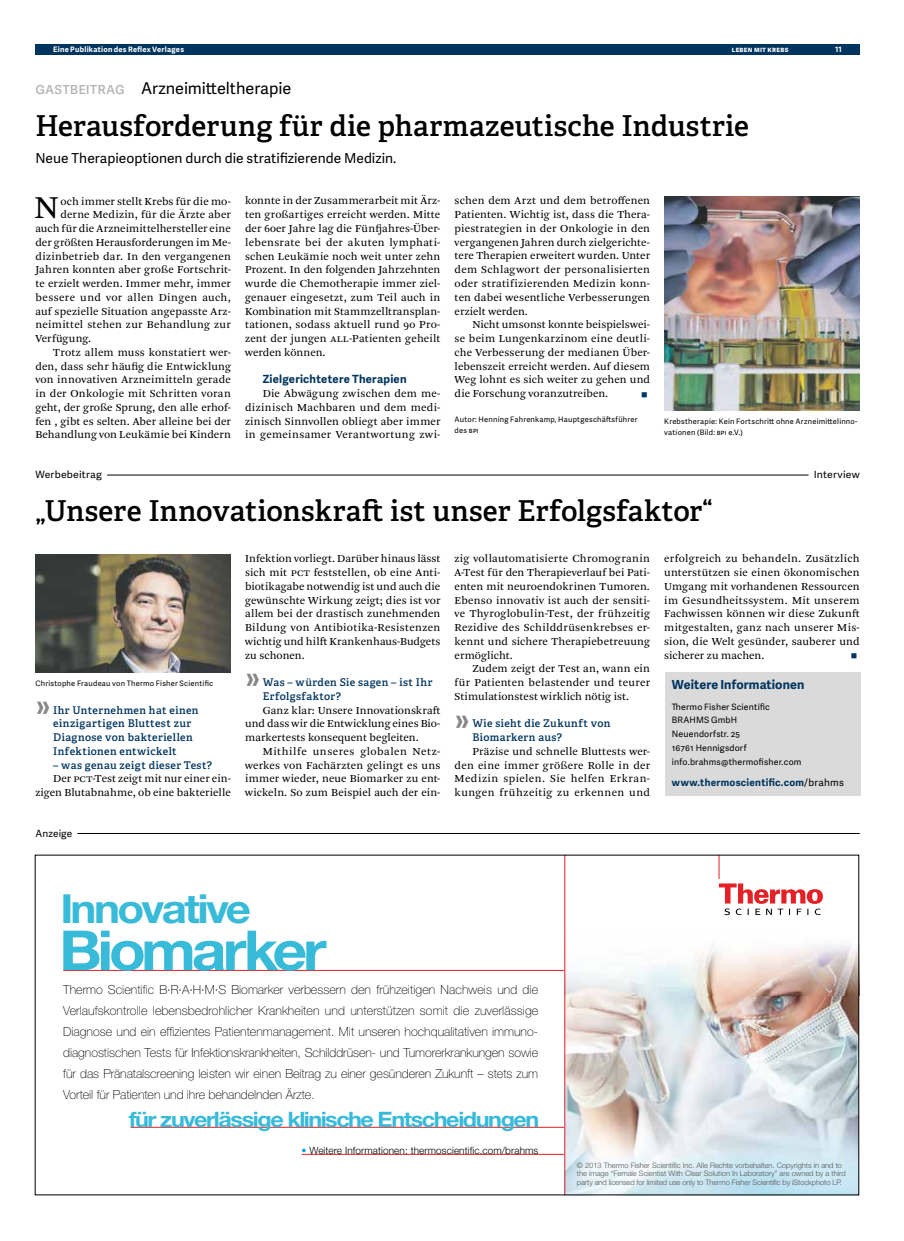
<style>
.page{position:relative;width:904px;height:1241px;background:#fff}
.page>*{position:absolute;margin:0;border:0;box-sizing:border-box;transform-origin:0 0}
.t1{font:700 55.12px "Helvetica Neue";letter-spacing:-.07em;color:#38bad9;scale:1.1 1}
.t2{font:700 40px "Helvetica Neue";letter-spacing:-.06em;color:#38bad9;scale:1.1 1}
.t3{font:600 40px "Adelle";color:#878786;scale:.85 1}
.t4{font:33.38px "Arnhem Pro Blond";color:#000}
.t5{font:600 28.75px "Adelle";color:#000}
.t6{font:700 21.25px "Helvetica Neue";letter-spacing:-.06em;color:#38bad9;scale:1.1 1}
.t7{font:16.25px "Adelle Sans";letter-spacing:-.005em;color:#000}
.t8{font:13.75px "Adelle Sans";color:#000}
.t9{font:100 12.5px/21px "Helvetica Neue";letter-spacing:-.005em;color:#000;text-align:justify}
.t10{font:700 12.5px "Adelle Sans";letter-spacing:.005em;color:#003560}
.t11{font:11.25px/13.8px "Arnhem Pro Blond";letter-spacing:.01em;color:#000;text-align:justify}
.t12{font:11.25px "Arnhem Pro Blond";letter-spacing:.03em;color:#000}
.t13{font:700 11.25px "Adelle Sans";letter-spacing:.02em;color:#003560}
.t14{font:600 10.62px/13.8px "Adelle";letter-spacing:.035em;color:#003560}
.t15{font:300 10px "Helvetica Neue";letter-spacing:.01em;color:#000}
.t16{font:700 10px "Adelle Sans";letter-spacing:.03em;color:#003560}
.t17{font:10px "Adelle Sans";letter-spacing:.01em;color:#000;scale:1.05 1}
.t18{font:10px "Adelle Sans";letter-spacing:.01em;color:#000}
.t19{font:8.75px/13.8px "Adelle Sans";letter-spacing:.02em;color:#000}
.t20{font:8.75px "Wingdings";color:#003560}
.t21{font:300 7.5px/8.9px "Helvetica Neue";color:#565656}
.t22{font:7.5px/11.2px "Adelle Sans";letter-spacing:.03em;color:#000}
.t23{font:700 7.5px "Adelle Sans";letter-spacing:.035em;color:#fff}
.s1{color:#b1b2b3}
.s2{font-weight:400;color:#000}
.s3{color:#009ee3}
</style>
<div class="page">
<div style="left:35px;top:44px;width:824px;height:11px;background:#003560"></div>
<hr style="left:107px;top:474px;width:701px;height:1px;background:#000">
<img style="left:35px;top:555px;width:196px;height:117px">
<div style="left:665px;top:672px;width:195px;height:124px;background:#dadada"></div>
<img style="left:664px;top:197px;width:195px;height:214px">
<hr style="left:63px;top:969px;width:507px;height:1px;background:#e52026">
<hr style="left:301px;top:1153px;width:275px;height:1px;background:#e52026">
<hr style="left:131px;top:1126px;width:435px;height:1px;background:#e52026">
<img style="left:565px;top:995px;width:292px;height:197px">
<img style="left:565px;top:934px;width:292px;height:61px">
<svg style="left:718px;top:856px;width:104px;height:59px"></svg>
<hr style="left:564px;top:854px;width:1px;height:340px;background:#e52026">
<hr style="left:77px;top:833px;width:782px;height:1px;background:#000">
<p class="t23" style="left:53px;top:44px;width:132px">Eine Publikation des Reflex Verlages</p>
<p class="t23" style="left:731px;top:44px;width:58px">leben mit krebs</p>
<p class="t23" style="left:835px;top:44px;width:8px">11</p>
<h3 class="t7" style="left:35px;top:77px;width:257px"><span class="s1">gastbeitrag</span> Arzneimitteltherapie</h3>
<h3 class="t5" style="left:35px;top:104px;width:715px">Herausforderung für die pharmazeutische Industrie</h3>
<p class="t8" style="left:35px;top:148px;width:362px">Neue Therapieoptionen durch die stratifizierende Medizin.</p>
<h3 class="t4" style="left:35px;top:186px;width:26px">N</h3>
<p class="t11" style="left:61px;top:194px;width:172px">och immer stellt Krebs für die mo-</p>
<p class="t11" style="left:245px;top:194px;width:197px">konnte in der Zusammerarbeit mit Ärz&shy;ten großartiges erreicht werden. Mitte der 60er Jahre lag die Fünfjahres-Über&shy;lebensrate bei der akuten lymphati&shy;schen Leukämie noch weit unter zehn Prozent. In den folgenden Jahrzehnten wurde die Chemotherapie immer ziel&shy;genauer eingesetzt, zum Teil auch in Kombination mit Stammzelltransplan&shy;tationen, sodass aktuell rund 90 Pro&shy;zent der jungen all-Patienten geheilt werden können.</p>
<p class="t13" style="left:263px;top:371px;width:145px">Zielgerichtetere Therapien</p>
<p class="t11" style="left:245px;top:386px;width:197px;text-indent:18px">Die Abwägung zwischen dem me&shy;dizinisch Machbaren und dem medi&shy;zinisch Sinnvollen obliegt aber immer in gemeinsamer Verantwortung zwi-</p>
<p class="t11" style="left:454px;top:194px;width:197px">schen dem Arzt und dem betroffenen Patienten. Wichtig ist, dass die Thera&shy;piestrategien in der Onkologie in den vergangenen Jahren durch zielgerichte&shy;tere Therapien erweitert wurden. Unter dem Schlagwort der personalisierten oder stratifizierenden Medizin konn&shy;ten dabei wesentliche Verbesserungen erzielt werden.</p>
<p class="t11" style="left:454px;top:318px;width:197px;text-indent:18px">Nicht umsonst konnte beispielswei&shy;se beim Lungenkarzinom eine deutli&shy;che Verbesserung der medianen Über&shy;lebenszeit erreicht werden. Auf diesem Weg lohnt es sich weiter zu gehen und die Forschung voranzutreiben.</p>
<p class="t11" style="left:61px;top:208px;width:172px">derne Medizin, für die Ärzte aber</p>
<p class="t11" style="left:35px;top:222px;width:197px">auch für die Arzneimittelhersteller eine</p>
<p class="t11" style="left:35px;top:235px;width:197px">der größten Herausforderungen im Me-</p>
<p class="t11" style="left:35px;top:249px;width:197px">dizinbetrieb dar. In den vergangenen</p>
<p class="t11" style="left:35px;top:263px;width:197px">Jahren konnten aber große Fortschrit-</p>
<p class="t11" style="left:35px;top:277px;width:197px">te erzielt werden. Immer mehr, immer</p>
<p class="t12" style="left:35px;top:290px;width:197px">bessere und vor allen Dingen auch,</p>
<p class="t11" style="left:35px;top:304px;width:197px">auf spezielle Situation angepasste Arz-</p>
<p class="t11" style="left:35px;top:318px;width:197px">neimittel stehen zur Behandlung zur</p>
<p class="t11" style="left:35px;top:332px;width:57px">Verfügung.</p>
<p class="t11" style="left:53px;top:345px;width:179px">Trotz allem muss konstatiert wer-</p>
<p class="t11" style="left:35px;top:359px;width:197px">den, dass sehr häufig die Entwicklung</p>
<p class="t11" style="left:35px;top:373px;width:197px">von innovativen Arzneimitteln gerade</p>
<p class="t11" style="left:35px;top:387px;width:197px">in der Onkologie mit Schritten voran</p>
<p class="t11" style="left:35px;top:400px;width:197px">geht, der große Sprung, den alle erhof-</p>
<p class="t11" style="left:35px;top:414px;width:197px">fen , gibt es selten. Aber alleine bei der</p>
<p class="t11" style="left:35px;top:428px;width:197px">Behandlung von Leukämie bei Kindern</p>
<p class="t20" style="left:641px;top:390px;width:8px">■</p>
<p class="t22" style="left:454px;top:413px;width:184px">Autor: Henning Fahrenkamp, Hauptgeschäftsführer des bpi</p>
<p class="t22" style="left:664px;top:415px;width:195px">Krebstherapie: Kein Fortschritt ohne Arzneimittelinno&shy;vationen (Bild: bpi e.V.)</p>
<p class="t17" style="left:35px;top:467px;width:65px">Werbebeitrag</p>
<p class="t17" style="left:813px;top:467px;width:45px">Interview</p>
<h3 class="t5" style="left:35px;top:489px;width:678px">„Unsere Innovationskraft ist unser Erfolgsfaktor“</h3>
<p class="t22" style="left:35px;top:677px;width:179px">Christophe Fraudeau von Thermo Fisher Scientific</p>
<h2 class="t3" style="left:35px;top:674px;width:19px">»</h2>
<p class="t14" style="left:53px;top:702px;width:147px">Ihr Unternehmen hat einen einzigartigen Bluttest zur<br>Diagnose von bakteriellen<br>Infektionen entwickelt</p>
<p class="t14" style="left:53px;top:757px;width:160px">– was genau zeigt dieser Test?</p>
<p class="t11" style="left:35px;top:772px;width:197px;text-align:right">Der pct-Test zeigt mit nur einer ein&shy;zigen Blutabnahme, ob eine bakterielle</p>
<p class="t18" style="left:35px;top:825px;width:38px">Anzeige</p>
<p class="t11" style="left:245px;top:552px;width:197px">Infektion vorliegt. Darüber hinaus lässt sich mit pct feststellen, ob eine Anti&shy;biotikagabe notwendig ist und auch die gewünschte Wirkung zeigt; dies ist vor allem bei der drastisch zunehmenden Bildung von Antibiotika-Resistenzen wichtig und hilft Krankenhaus-Budgets zu schonen.</p>
<h2 class="t3" style="left:245px;top:647px;width:19px">»</h2>
<p class="t14" style="left:263px;top:675px;width:171px">Was – würden Sie sagen – ist Ihr<br>Erfolgsfaktor?</p>
<p class="t11" style="left:245px;top:703px;width:197px;text-indent:18px">Ganz klar: Unsere Innovationskraft und dass wir die Entwicklung eines Bio&shy;markertests konsequent begleiten.</p>
<p class="t11" style="left:245px;top:744px;width:197px;text-indent:18px">Mithilfe unseres globalen Netz&shy;werkes von Fachärzten gelingt es uns immer wieder, neue Biomarker zu ent&shy;wickeln. So zum Beispiel auch der ein-</p>
<p class="t11" style="left:454px;top:552px;width:197px">zig vollautomatisierte Chromogranin A-Test für den Therapieverlauf bei Pati&shy;enten mit neuroendokrinen Tumoren.<br>Ebenso innovativ ist auch der sensiti&shy;ve Thyroglobulin-Test, der frühzeitig Rezidive des Schilddrüsenkrebses er&shy;kennt und sichere Therapiebetreuung ermöglicht.</p>
<p class="t11" style="left:454px;top:662px;width:197px;text-indent:18px">Zudem zeigt der Test an, wann ein für Patienten belastender und teurer Stimulationstest wirklich nötig ist.</p>
<h2 class="t3" style="left:454px;top:688px;width:19px">»</h2>
<p class="t14" style="left:472px;top:716px;width:139px">Wie sieht die Zukunft von<br>Biomarkern aus?</p>
<p class="t11" style="left:454px;top:744px;width:197px;text-indent:18px">Präzise und schnelle Bluttests wer&shy;den eine immer größere Rolle in der Medizin spielen. Sie helfen Erkran&shy;kungen frühzeitig zu erkennen und</p>
<p class="t11" style="left:664px;top:552px;width:197px">erfolgreich zu behandeln. Zusätzlich unterstützen sie einen ökonomischen Umgang mit vorhandenen Ressourcen im Gesundheitssystem. Mit unserem Fachwissen können wir diese Zukunft mitgestalten, ganz nach unserer Mis&shy;sion, die Welt gesünder, sauberer und sicherer zu machen.</p>
<p class="t20" style="left:851px;top:651px;width:8px">■</p>
<p class="t10" style="left:672px;top:675px;width:134px">Weitere Informationen</p>
<p class="t19" style="left:672px;top:699px;width:131px">Thermo Fisher Scientific<br>BRAHMS GmbH<br>Neuendorfstr. 25<br>16761 Hennigsdorf info.brahms@thermofisher.com</p>
<p class="t16" style="left:672px;top:774px;width:173px">www.thermoscientific.com<span class="s2">/brahms</span></p>
<h2 class="t2" style="left:60px;top:884px;width:175px">Innovative</h2>
<h1 class="t1" style="left:59px;top:916px;width:244px">Biomarker</h1>
<p class="t9" style="left:63px;top:979px;width:476px">Thermo Scientific B·R·A·H·M·S Biomarker verbessern den frühzeitigen Nachweis und die Verlaufskontrolle lebensbedrohlicher Krankheiten und unterstützen somit die zuverlässige Diagnose und ein effizientes Patientenmanagement. Mit unseren hochqualitativen immuno&shy;diagnostischen Tests für Infektionskrankheiten, Schilddrüsen- und Tumorerkrankungen sowie für das Pränatalscreening leisten wir einen Beitrag zu einer gesünderen Zukunft – stets zum Vorteil für Patienten und ihre behandelnden Ärzte.</p>
<h3 class="t6" style="left:129px;top:1105px;width:375px">für zuverlässige klinische Entscheidungen</h3>
<p class="t15" style="left:301px;top:1143px;width:238px"><span class="s3">•</span> Weitere Informationen: thermoscientific.com/brahms</p>
<p class="t21" style="left:577px;top:1160px;width:270px">© 2013 Thermo Fisher Scientific Inc. Alle Rechte vorbehalten. Copyrights in and to the image “Female Scientist With Clear Solution In Laboratory” are owned by a third party and licensed for limited use only to Thermo Fisher Scientific by iStockphoto LP.</p>
</div>
